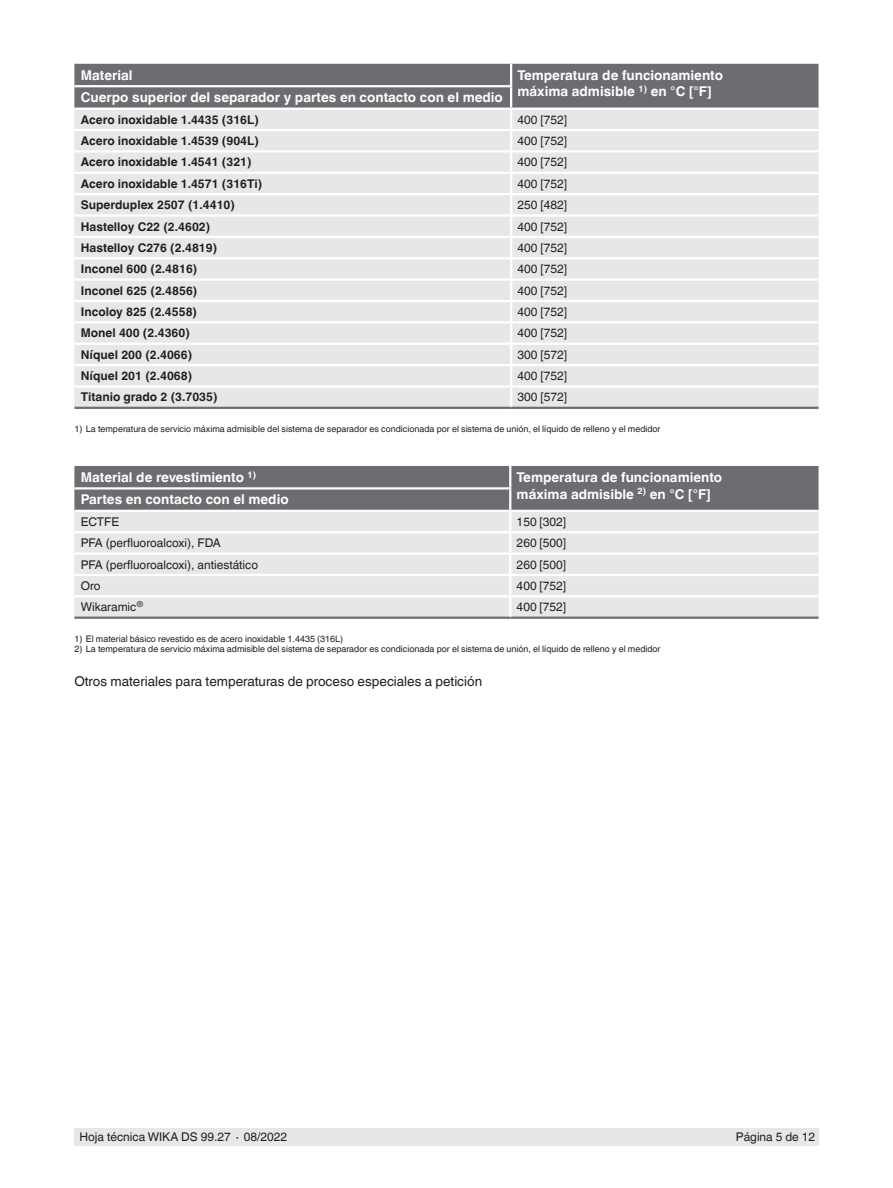
<style>
.page{position:relative;width:893px;height:1188px;background:#fff}
.page>*{position:absolute;margin:0;border:0;box-sizing:border-box;transform-origin:0 0}
.t1{font:700 13.5px/16.5px "Helvetica World";color:#fff}
.t2{font:13.5px "Helvetica World";color:#231f20}
.t3{font:700 12px "Helvetica World";color:#231f20}
.t4{font:12px "Helvetica World";color:#231f20}
.t5{font:9px "Helvetica World";color:#231f20}
</style>
<div class="page">
<div style="left:75px;top:1128px;width:744px;height:17px;background:#e6e7e9"></div>
<div style="left:74px;top:323px;width:745px;height:84px;background:#e6e7e9"></div>
<hr style="left:74px;top:343px;width:437px;height:2px;background:#fff">
<hr style="left:511px;top:343px;width:308px;height:2px;background:#fff">
<hr style="left:74px;top:364px;width:437px;height:2px;background:#fff">
<hr style="left:511px;top:364px;width:308px;height:2px;background:#fff">
<hr style="left:74px;top:385px;width:437px;height:3px;background:#fff">
<hr style="left:511px;top:385px;width:308px;height:3px;background:#fff">
<hr style="left:74px;top:407px;width:437px;height:2px;background:#6c6d70">
<hr style="left:511px;top:407px;width:308px;height:2px;background:#6c6d70">
<svg style="left:74px;top:64px;width:745px;height:257px;background:#d4d5d7"></svg>
<hr style="left:510px;top:323px;width:2px;height:20px;background:#fff">
<svg style="left:510px;top:345px;width:2px;height:62px"></svg>
<svg style="left:74px;top:597px;width:745px;height:20px;background:#e3e4e6"></svg>
<hr style="left:74px;top:617px;width:436px;height:2px;background:#6c6d70">
<hr style="left:510px;top:617px;width:309px;height:2px;background:#6c6d70">
<svg style="left:74px;top:466px;width:745px;height:129px;background:#c0c1c3"></svg>
<hr style="left:509px;top:597px;width:2px;height:20px;background:#fff">
<h1 class="t1" style="left:81px;top:67px;width:53px">Material</h1>
<h1 class="t1" style="left:517px;top:67px;width:207px">Temperatura de funcionamiento máxima admisible <sup>1)</sup> en °C [°F]</h1>
<h1 class="t1" style="left:81px;top:89px;width:424px">Cuerpo superior del separador y partes en contacto con el medio</h1>
<h2 class="t3" style="left:81px;top:113px;width:180px">Acero inoxidable 1.4435 (316L)</h2>
<h2 class="t4" style="left:517px;top:113px;width:51px">400 [752]</h2>
<h2 class="t3" style="left:81px;top:134px;width:180px">Acero inoxidable 1.4539 (904L)</h2>
<h2 class="t4" style="left:517px;top:134px;width:51px">400 [752]</h2>
<h2 class="t3" style="left:81px;top:155px;width:172px">Acero inoxidable 1.4541 (321)</h2>
<h2 class="t4" style="left:517px;top:155px;width:51px">400 [752]</h2>
<h2 class="t3" style="left:81px;top:177px;width:183px">Acero inoxidable 1.4571 (316Ti)</h2>
<h2 class="t4" style="left:517px;top:177px;width:51px">400 [752]</h2>
<h2 class="t3" style="left:81px;top:198px;width:156px">Superduplex 2507 (1.4410)</h2>
<h2 class="t4" style="left:517px;top:198px;width:51px">250 [482]</h2>
<h2 class="t3" style="left:81px;top:219px;width:131px">Hastelloy C22 (2.4602)</h2>
<h2 class="t4" style="left:517px;top:219px;width:51px">400 [752]</h2>
<h2 class="t3" style="left:81px;top:241px;width:138px">Hastelloy C276 (2.4819)</h2>
<h2 class="t4" style="left:517px;top:241px;width:51px">400 [752]</h2>
<h2 class="t3" style="left:81px;top:262px;width:118px">Inconel 600 (2.4816)</h2>
<h2 class="t4" style="left:517px;top:262px;width:51px">400 [752]</h2>
<h2 class="t3" style="left:81px;top:283px;width:118px">Inconel 625 (2.4856)</h2>
<h2 class="t4" style="left:517px;top:283px;width:51px">400 [752]</h2>
<h2 class="t3" style="left:81px;top:305px;width:118px">Incoloy 825 (2.4558)</h2>
<h2 class="t4" style="left:517px;top:305px;width:51px">400 [752]</h2>
<h2 class="t3" style="left:81px;top:326px;width:111px">Monel 400 (2.4360)</h2>
<h2 class="t4" style="left:517px;top:326px;width:51px">400 [752]</h2>
<h2 class="t3" style="left:81px;top:348px;width:113px">Níquel 200 (2.4066)</h2>
<h2 class="t4" style="left:517px;top:348px;width:51px">300 [572]</h2>
<h2 class="t3" style="left:81px;top:369px;width:113px">Níquel 201 (2.4068)</h2>
<h2 class="t4" style="left:517px;top:369px;width:51px">400 [752]</h2>
<h2 class="t3" style="left:81px;top:390px;width:138px">Titanio grado 2 (3.7035)</h2>
<h2 class="t4" style="left:517px;top:390px;width:51px">300 [572]</h2>
<p class="t5" style="left:74px;top:424px;width:588px">1) La temperatura de servicio máxima admisible del sistema de separador es condicionada por el sistema de unión, el líquido de relleno y el medidor</p>
<h1 class="t1" style="left:81px;top:469px;width:177px">Material de revestimiento <sup>1)</sup></h1>
<h1 class="t1" style="left:517px;top:469px;width:207px">Temperatura de funcionamiento máxima admisible <sup>2)</sup> en °C [°F]</h1>
<h1 class="t1" style="left:81px;top:492px;width:209px">Partes en contacto con el medio</h1>
<h2 class="t4" style="left:81px;top:515px;width:40px">ECTFE</h2>
<h2 class="t4" style="left:517px;top:515px;width:51px">150 [302]</h2>
<h2 class="t4" style="left:81px;top:536px;width:142px">PFA (perfluoroalcoxi), FDA</h2>
<h2 class="t4" style="left:517px;top:536px;width:51px">260 [500]</h2>
<h2 class="t4" style="left:81px;top:557px;width:179px">PFA (perfluoroalcoxi), antiestático</h2>
<h2 class="t4" style="left:517px;top:557px;width:51px">260 [500]</h2>
<h2 class="t4" style="left:81px;top:579px;width:21px">Oro</h2>
<h2 class="t4" style="left:517px;top:579px;width:51px">400 [752]</h2>
<h2 class="t4" style="left:81px;top:600px;width:64px">Wikaramic<sup>®</sup></h2>
<h2 class="t4" style="left:517px;top:600px;width:51px">400 [752]</h2>
<p class="t5" style="left:74px;top:633px;width:270px">1) El material básico revestido es de acero inoxidable 1.4435 (316L)</p>
<p class="t5" style="left:74px;top:644px;width:588px">2) La temperatura de servicio máxima admisible del sistema de separador es condicionada por el sistema de unión, el líquido de relleno y el medidor</p>
<h1 class="t2" style="left:74px;top:674px;width:409px">Otros materiales para temperaturas de proceso especiales a petición</h1>
<h2 class="t4" style="left:80px;top:1130px;width:209px">Hoja técnica WIKA DS 99.27 ∙ 08/2022</h2>
<h2 class="t4" style="left:736px;top:1130px;width:81px">Página 5 de 12</h2>
</div>
